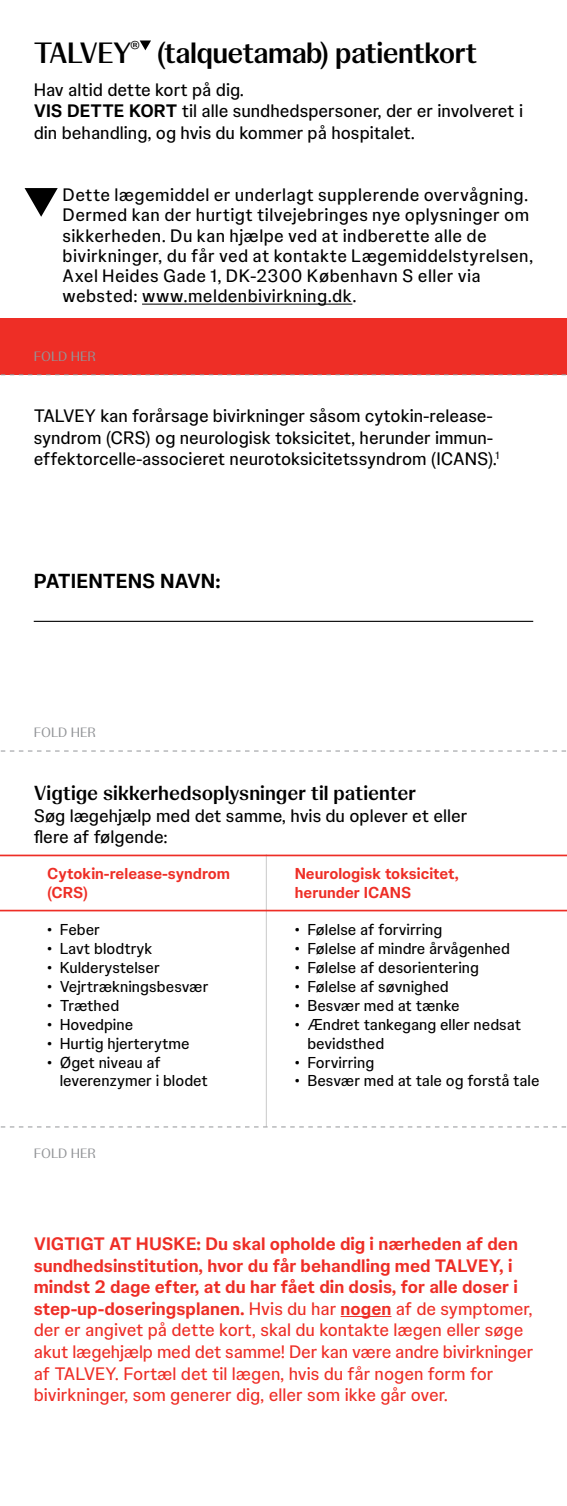
<style>
.page{position:relative;width:567px;height:1506px;background:#fff}
.page>*{position:absolute;margin:0;border:0;box-sizing:border-box;transform-origin:0 0}
.t1{font:700 29.25px "Johnson Display";letter-spacing:-.02em;color:#000}
.t2{font:700 20.25px "Johnson Display";color:#000}
.t3{font:700 20.25px "Johnson Text";letter-spacing:-.005em;color:#000}
.t4{font:18px/21.6px "Johnson Text";letter-spacing:.005em;color:#000}
.t5{font:18px/21.6px "Johnson Text";color:#ee2e26}
.t6{font:15.75px/18.9px "Johnson Text";color:#000}
.t7{font:700 15.75px/18.9px "Johnson Text";color:#ee2e26}
.t8{font:13.5px "Johnson Display";letter-spacing:-.005em;color:#939598}
.s1{font-weight:700}
</style>
<div class="page">
<hr style="left:266px;top:854px;width:1px;height:272px;background:#000">
<svg style="left:0;top:854px;width:567px;height:57px"></svg>
<div style="left:0;top:318px;width:567px;height:57px;background:#ee2e26"></div>
<svg style="left:140px;top:40px;width:11px;height:10px"></svg>
<hr style="left:34px;top:620px;width:499px;height:2px;background:#000">
<hr style="left:341px;top:1315px;width:51px;height:1px;background:#ee2e26">
<hr style="left:142px;top:304px;width:210px;height:1px;background:#000">
<svg style="left:25px;top:188px;width:33px;height:29px"></svg>
<svg style="left:0;top:1126px;width:566px;height:1px"></svg>
<svg style="left:0;top:750px;width:566px;height:1px"></svg>
<svg style="left:0;top:374px;width:566px;height:1px"></svg>
<h1 class="t1" style="left:34px;top:30px;width:445px">TALVEY<sup>®</sup> (talquetamab) patientkort</h1>
<p class="t4" style="left:34px;top:77px;width:491px">Hav altid dette kort på dig.<br><span class="s1">VIS DETTE KORT</span> til alle sundhedspersoner, der er involveret i din behandling, og hvis du kommer på hospitalet.</p>
<p class="t4" style="left:63px;top:183px;width:472px;line-height:20.2px">Dette lægemiddel er underlagt supplerende overvågning.<br>Dermed kan der hurtigt tilvejebringes nye oplysninger om sikkerheden. Du kan hjælpe ved at indberette alle de bivirkninger, du får ved at kontakte Lægemiddelstyrelsen, Axel Heides Gade 1, DK-2300 København S eller via websted: www.meldenbivirkning.dk.</p>
<p class="t8" style="left:34px;top:346px;width:64px">FOLD HER</p>
<p class="t4" style="left:34px;top:404px;width:467px">TALVEY kan forårsage bivirkninger såsom cytokin-release&shy;syndrom (CRS) og neurologisk toksicitet, herunder immun&shy;effektorcelle-associeret neurotoksicitetssyndrom (ICANS).<sup>1</sup></p>
<p class="t3" style="left:34px;top:565px;width:188px">PATIENTENS NAVN:</p>
<p class="t8" style="left:34px;top:722px;width:64px">FOLD HER</p>
<p class="t2" style="left:34px;top:777px;width:384px">Vigtige sikkerhedsoplysninger til patienter</p>
<p class="t4" style="left:34px;top:803px;width:435px">Søg lægehjælp med det samme, hvis du oplever et eller flere af følgende:</p>
<p class="t7" style="left:47px;top:863px;width:184px">Cytokin-release-syndrom (CRS)</p>
<p class="t6" style="left:47px;top:919px;width:54px">• Feber</p>
<p class="t6" style="left:47px;top:938px;width:107px">• Lavt blodtryk</p>
<p class="t6" style="left:47px;top:957px;width:114px">• Kulderystelser</p>
<p class="t6" style="left:47px;top:975px;width:163px">• Vejrtrækningsbesvær</p>
<p class="t6" style="left:47px;top:994px;width:74px">• Træthed</p>
<p class="t6" style="left:47px;top:1013px;width:87px">• Hovedpine</p>
<p class="t6" style="left:47px;top:1032px;width:144px">• Hurtig hjerterytme</p>
<p class="t6" style="left:60px;top:1051px;width:150px;text-indent:-13px">• Øget niveau af leverenzymer i blodet</p>
<p class="t7" style="left:295px;top:863px;width:166px">Neurologisk toksicitet, herunder ICANS</p>
<p class="t6" style="left:295px;top:919px;width:149px">• Følelse af forvirring</p>
<p class="t6" style="left:295px;top:938px;width:217px">• Følelse af mindre årvågenhed</p>
<p class="t6" style="left:295px;top:957px;width:186px">• Følelse af desorientering</p>
<p class="t6" style="left:295px;top:975px;width:156px">• Følelse af søvnighed</p>
<p class="t6" style="left:295px;top:994px;width:166px">• Besvær med at tænke</p>
<p class="t6" style="left:307px;top:1013px;width:215px;text-indent:-13px">• Ændret tankegang eller nedsat bevidsthed</p>
<p class="t6" style="left:295px;top:1051px;width:81px">• Forvirring</p>
<p class="t6" style="left:295px;top:1070px;width:246px">• Besvær med at tale og forstå tale</p>
<p class="t8" style="left:34px;top:1142px;width:64px">FOLD HER</p>
<p class="t5" style="left:34px;top:1231px;width:501px"><span class="s1">VIGTIGT AT HUSKE: Du skal opholde dig i nærheden af den sundhedsinstitution, hvor du får behandling med TALVEY, i mindst 2 dage efter, at du har fået din dosis, for alle doser i step-up-doseringsplanen.</span> Hvis du har <span class="s1">nogen</span> af de symptomer, der er angivet på dette kort, skal du kontakte lægen eller søge akut lægehjælp med det samme! Der kan være andre bivirkninger af TALVEY. Fortæl det til lægen, hvis du får nogen form for bivirkninger, som generer dig, eller som ikke går over.</p>
</div>
